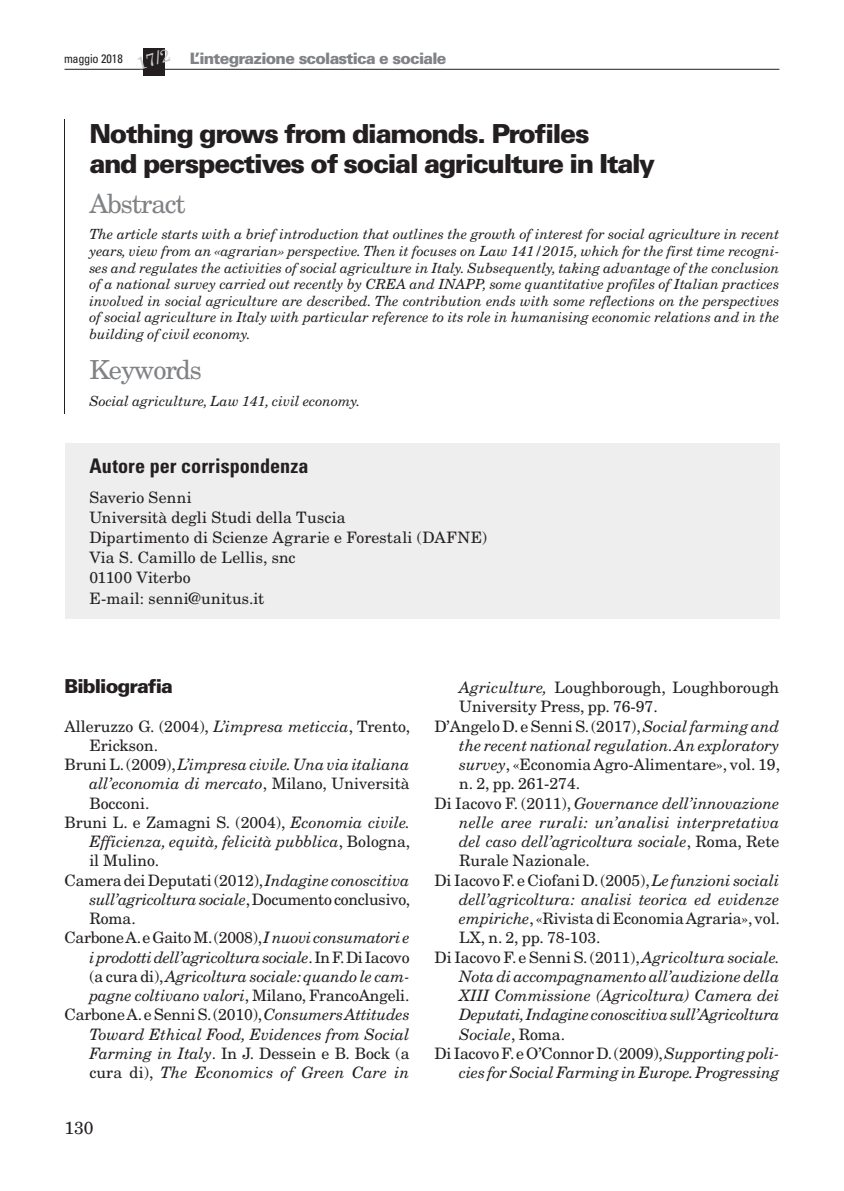
<style>
.page{position:relative;width:844px;height:1191px;background:#fff}
.page>*{position:absolute;margin:0;border:0;box-sizing:border-box;transform-origin:0 0}
.t1{font:900 26.25px/29.8px "Univers LT Std";letter-spacing:-.05em;color:#231f20}
.t2{font:26.25px "New Century Schlbk LT Std";letter-spacing:-.04em;color:#808285}
.t3{font:700 condensed 20.12px "Univers LT Std";color:#231f20}
.t4{font:900 19.25px "Univers LT Std";letter-spacing:-.05em;color:#231f20}
.t5{font:17.5px "New Century Schlbk LT Std";color:#c7c8ca}
.t6{font:17.5px "New Century Schlbk LT Std";color:#231f20}
.t7{font:15.75px/20.1px "New Century Schlbk LT Std";color:#231f20}
.t8{font:italic 15.75px "New Century Schlbk LT Std";color:#231f20}
.t9{font:italic 15.75px "New Century Schlbk LT Std";letter-spacing:-.02em;color:#231f20}
.t10{font:15.75px "New Century Schlbk LT Std";letter-spacing:-.02em;color:#231f20}
.t11{font:900 15.75px "Univers LT Std";letter-spacing:-.05em;color:#808285}
.t12{font:italic 14px/16.6px "New Century Schlbk LT Std";color:#231f20;text-align:justify}
.t13{font:condensed 12.25px "Univers LT Std";letter-spacing:-.025em;color:#231f20}
.s1{font-style:italic}
.s2{font-style:normal}
</style>
<div class="page">
<hr style="left:64px;top:69px;width:715px;height:1px;background:#231f20">
<div style="left:143px;top:48px;width:22px;height:27px;background:#231f20"></div>
<hr style="left:64px;top:119px;width:1px;height:73px;background:#231f20">
<hr style="left:64px;top:193px;width:1px;height:37px;background:#231f20">
<hr style="left:64px;top:229px;width:1px;height:129px;background:#231f20">
<hr style="left:64px;top:357px;width:1px;height:34px;background:#231f20">
<svg style="left:64px;top:391px;width:1px;height:23px"></svg>
<div style="left:64px;top:443px;width:715px;height:175px;background:#eeeeef"></div>
<p class="t13" style="left:64px;top:51px;width:60px">maggio 2018</p>
<p class="t5" style="left:134px;top:53px;width:36px;rotate:-16deg">17/2</p>
<p class="t11" style="left:190px;top:48px;width:258px">L’integrazione scolastica e sociale</p>
<h1 class="t1" style="left:89px;top:118px;width:567px">Nothing grows from diamonds. Profiles<br>and perspectives of social agriculture in Italy</h1>
<h1 class="t2" style="left:89px;top:187px;width:98px">Abstract</h1>
<p class="t12" style="left:89px;top:226px;width:691px">The article starts with a brief introduction that outlines the growth of interest for social agriculture in recent years, view from an «agrarian» perspective. Then it focuses on Law 141/2015, which for the first time recogni&shy;ses and regulates the activities of social agriculture in Italy. Subsequently, taking advantage of the conclusion of a national survey carried out recently by CREA and INAPP, some quantitative profiles of Italian practices involved in social agriculture are described. The contribution ends with some reflections on the perspectives of social agriculture in Italy with particular reference to its role in humanising economic relations and in the building of civil economy.</p>
<h1 class="t2" style="left:89px;top:354px;width:114px">Keywords</h1>
<p class="t12" style="left:89px;top:392px;width:272px">Social agriculture, Law 141, civil economy.</p>
<p class="t3" style="left:89px;top:453px;width:221px">Autore per corrispondenza</p>
<p class="t7" style="left:89px;top:487px;width:399px">Saverio Senni<br>Università degli Studi della Tuscia<br>Dipartimento di Scienze Agrarie e Forestali (DAFNE)<br>Via S. Camillo de Lellis, snc<br>01100 Viterbo<br>E-mail: senni@unitus.it</p>
<p class="t4" style="left:64px;top:674px;width:110px">Bibliografia</p>
<p class="t7" style="left:64px;top:716px;width:347px">Alleruzzo G. (2004), <span class="s1">L’impresa meticcia</span>, Trento,</p>
<p class="t7" style="left:89px;top:735px;width:70px">Erickson.</p>
<p class="t8" style="left:64px;top:755px;width:346px"><span class="s2">Bruni L. (2009),</span> L’impresa civile. Una via italiana</p>
<p class="t8" style="left:89px;top:774px;width:321px">all’economia di mercato<span class="s2">, Milano, Università</span></p>
<p class="t7" style="left:89px;top:793px;width:62px">Bocconi.</p>
<p class="t7" style="left:64px;top:812px;width:347px">Bruni L. e Zamagni S. (2004), <span class="s1">Economia civile.</span></p>
<p class="t8" style="left:89px;top:832px;width:322px">Efficienza, equità, felicità pubblica<span class="s2">, Bologna,</span></p>
<p class="t7" style="left:89px;top:850px;width:71px">il Mulino.</p>
<p class="t7" style="left:64px;top:870px;width:346px">Camera dei Deputati (2012), <span class="s1">Indagine conoscitiva</span></p>
<p class="t8" style="left:89px;top:889px;width:322px">sull’agricoltura sociale<span class="s2">, Documento conclusivo,</span></p>
<p class="t7" style="left:89px;top:908px;width:48px">Roma.</p>
<p class="t10" style="left:64px;top:928px;width:346px">Carbone A. e Gaito M. (2008), <span class="s1">I nuovi consumatori e</span></p>
<p class="t9" style="left:89px;top:947px;width:322px">i prodotti dell’agricoltura sociale<span class="s2">. In F. Di Iacovo</span></p>
<p class="t8" style="left:89px;top:966px;width:321px"><span class="s2">(a cura di),</span> Agricoltura sociale: quando le cam-</p>
<p class="t7" style="left:89px;top:985px;width:321px"><span class="s1">pagne coltivano valori</span>, Milano, FrancoAngeli.</p>
<p class="t7" style="left:64px;top:1004px;width:346px">Carbone A. e Senni S. (2010), <span class="s1">Consumers Attitudes</span></p>
<p class="t8" style="left:89px;top:1024px;width:321px">Toward Ethical Food, Evidences from Social</p>
<p class="t7" style="left:89px;top:1043px;width:321px"><span class="s1">Farming in Italy</span>. In J. Dessein e B. Bock (a</p>
<p class="t8" style="left:89px;top:1063px;width:321px"><span class="s2">cura di),</span> The Economics of Green Care in</p>
<p class="t6" style="left:64px;top:1117px;width:31px">130</p>
<p class="t7" style="left:459px;top:677px;width:321px"><span class="s1">Agriculture,</span> Loughborough, Loughborough</p>
<p class="t7" style="left:459px;top:696px;width:200px">University Press, pp. 76-97.</p>
<p class="t7" style="left:434px;top:716px;width:346px">D’Angelo D. e Senni S. (2017), <span class="s1">Social farming and</span></p>
<p class="t8" style="left:459px;top:735px;width:321px">the recent national regulation. An exploratory</p>
<p class="t7" style="left:459px;top:754px;width:322px"><span class="s1">survey</span>, «Economia Agro-Alimentare», vol. 19,</p>
<p class="t7" style="left:459px;top:773px;width:122px">n. 2, pp. 261-274.</p>
<p class="t8" style="left:434px;top:793px;width:346px"><span class="s2">Di Iacovo F. (2011),</span> Governance dell’innovazione</p>
<p class="t8" style="left:459px;top:812px;width:322px">nelle aree rurali: un’analisi interpretativa</p>
<p class="t8" style="left:459px;top:832px;width:321px">del caso dell’agricoltura sociale<span class="s2">, Roma, Rete</span></p>
<p class="t7" style="left:459px;top:850px;width:132px">Rurale Nazionale.</p>
<p class="t7" style="left:434px;top:870px;width:346px">Di Iacovo F. e Ciofani D. (2005), <span class="s1">Le funzioni sociali</span></p>
<p class="t8" style="left:459px;top:889px;width:321px">dell’agricoltura: analisi teorica ed evidenze</p>
<p class="t7" style="left:459px;top:908px;width:322px"><span class="s1">empiriche</span>, «Rivista di Economia Agraria», vol.</p>
<p class="t7" style="left:459px;top:927px;width:143px">LX, n. 2, pp. 78-103.</p>
<p class="t7" style="left:434px;top:947px;width:347px">Di Iacovo F. e Senni S. (2011), <span class="s1">Agricoltura sociale.</span></p>
<p class="t8" style="left:459px;top:966px;width:321px">Nota di accompagnamento all’audizione della</p>
<p class="t8" style="left:459px;top:986px;width:321px">XIII Commissione (Agricoltura) Camera dei</p>
<p class="t9" style="left:459px;top:1005px;width:321px">Deputati, Indagine conoscitiva sull’Agricoltura</p>
<p class="t8" style="left:459px;top:1024px;width:107px">Sociale<span class="s2">, Roma.</span></p>
<p class="t7" style="left:434px;top:1043px;width:346px">Di Iacovo F. e O’Connor D. (2009), <span class="s1">Supporting poli-</span></p>
<p class="t8" style="left:459px;top:1063px;width:322px">cies for Social Farming in Europe. Progressing</p>
</div>
